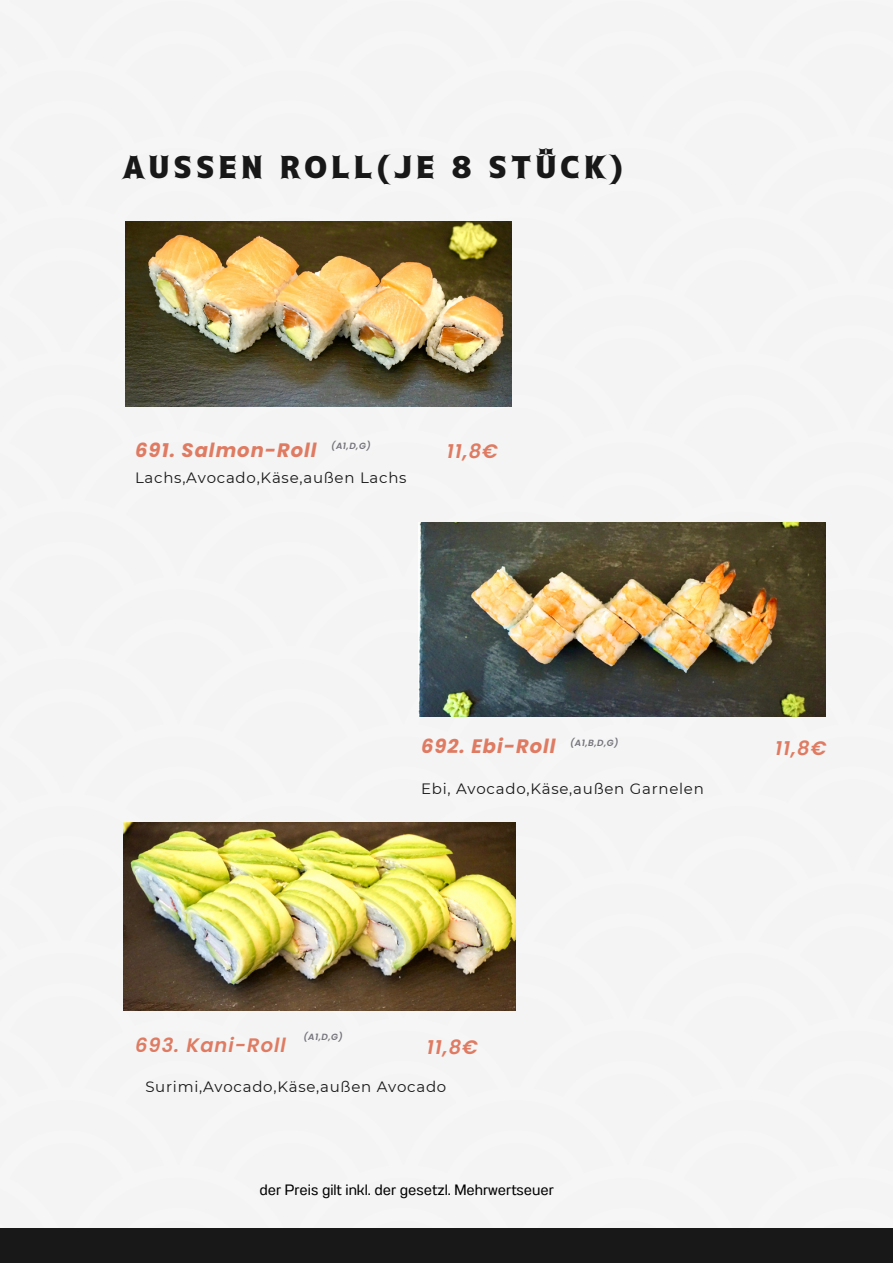
<style>
.page{position:relative;width:893px;height:1264px;background:#fff}
.page>*{position:absolute;margin:0;border:0;box-sizing:border-box;transform-origin:0 0}
.t1{font:900 30px "Togalite";letter-spacing:.135em;color:#181818}
.t2{font:italic 600 19.5px "Poppins";letter-spacing:.05em;color:#df7b62}
.t3{font:italic 700 19.5px "Poppins";letter-spacing:.05em;color:#df7b62}
.t4{font:15px "Montserrat";letter-spacing:.05em;color:#181818}
.t5{font:15px "Anantason";color:#000}
.t6{font:italic 600 9px "Poppins";color:#75747b}
</style>
<div class="page">
<div style="left:0;top:0;width:892px;height:1227px;background:#f4f4f4"></div>
<div style="left:0;top:1227px;width:892px;height:35px;background:#181818"></div>
<img style="left:418px;top:523px;width:407px;height:193px">
<img style="left:123px;top:822px;width:392px;height:188px">
<img style="left:125px;top:221px;width:386px;height:185px">
<p class="t1" style="left:123px;top:153px;width:501px">AUSSEN ROLL(JE 8 STÜCK)</p>
<p class="t6" style="left:331px;top:439px;width:41px">(A1,D,G)</p>
<p class="t3" style="left:135px;top:437px;width:183px">691. Salmon-Roll</p>
<p class="t4" style="left:135px;top:469px;width:273px">Lachs,Avocado,Käse,außen Lachs</p>
<p class="t2" style="left:447px;top:437px;width:53px">11,8€</p>
<p class="t3" style="left:421px;top:732px;width:136px">692. Ebi-Roll</p>
<p class="t4" style="left:421px;top:779px;width:284px">Ebi, Avocado,Käse,außen Garnelen</p>
<p class="t6" style="left:570px;top:736px;width:50px">(A1,B,D,G)</p>
<p class="t2" style="left:775px;top:734px;width:53px">11,8€</p>
<p class="t6" style="left:303px;top:1030px;width:41px">(A1,D,G)</p>
<p class="t2" style="left:135px;top:1031px;width:152px">693. Kani-Roll</p>
<p class="t4" style="left:145px;top:1077px;width:302px">Surimi,Avocado,Käse,außen Avocado</p>
<p class="t2" style="left:427px;top:1033px;width:53px">11,8€</p>
<p class="t5" style="left:259px;top:1181px;width:296px">der Preis gilt inkl. der gesetzl. Mehrwertseuer</p>
</div>
